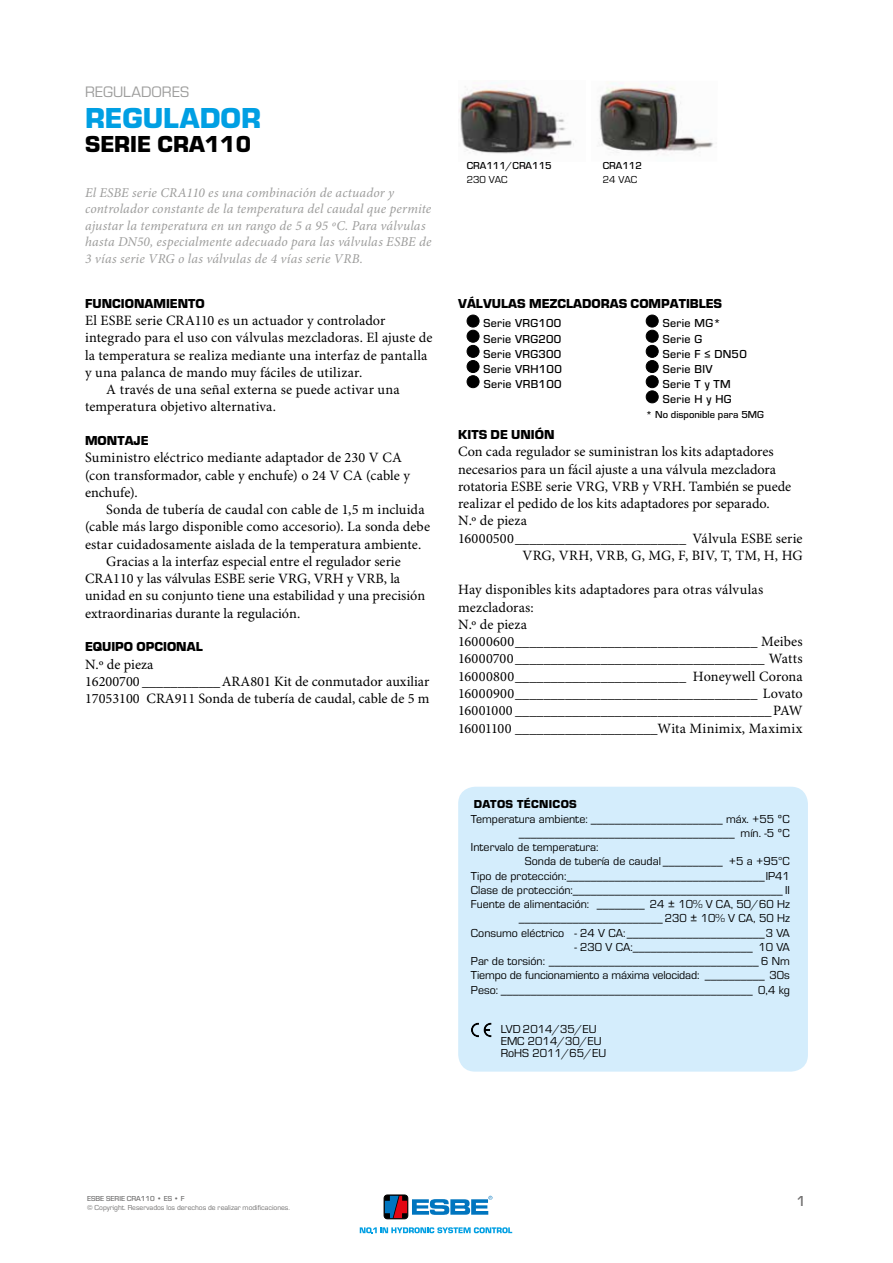
<style>
.page{position:relative;width:893px;height:1263px;background:#fff}
.page>*{position:absolute;margin:0;border:0;box-sizing:border-box;transform-origin:0 0}
.t1{font:700 30px "ESBE Eurostile";color:#009fe3}
.t2{font:700 24px "ESBE Eurostile";color:#000}
.t3{font:15.75px "ESBE Eurostile";color:#9d9d9c}
.t4{font:500 15px "ESBE Eurostile";color:#706f6f}
.t5{font:14.25px/17.2px "Minion Pro";color:#000}
.t6{font:14.25px "Minion Pro";letter-spacing:.025em;color:#000}
.t7{font:italic 13.5px/16.5px "Minion Pro";letter-spacing:.01em;color:#9d9d9c}
.t8{font:700 13.5px "ESBE Eurostile";color:#000}
.t9{font:12px/14.2px "ESBE Eurostile";color:#000;text-align:justify}
.t10{font:500 12px/15.1px "ESBE Eurostile";letter-spacing:.025em;color:#000;text-align:justify}
.t11{font:700 12px "ESBE Eurostile";letter-spacing:.025em;color:#000}
.t12{font:500 10.5px "ESBE Eurostile";color:#000}
.t13{font:10.5px "ESBE Eurostile";color:#000}
.t14{font:7.5px "ESBE Eurostile";color:#706f6f}
.t15{font:500 7.5px "ESBE Eurostile";color:#706f6f}
</style>
<div class="page">
<img style="left:459px;top:82px;width:115px;height:80px">
<img style="left:598px;top:82px;width:116px;height:72px">
<div style="left:458px;top:787px;width:350px;height:284px;background:#d4edfc;border-radius:17px"></div>
<div style="left:467px;top:315px;width:12px;height:12px;background:#000;border-radius:50%"></div>
<div style="left:467px;top:315px;width:12px;height:12px;border:1px solid #000;border-radius:50%"></div>
<div style="left:467px;top:330px;width:12px;height:12px;background:#000;border-radius:50%"></div>
<div style="left:467px;top:330px;width:12px;height:13px;border:1px solid #000;border-radius:50%"></div>
<div style="left:467px;top:345px;width:12px;height:12px;background:#000;border-radius:50%"></div>
<div style="left:467px;top:345px;width:12px;height:13px;border:1px solid #000;border-radius:50%"></div>
<div style="left:467px;top:360px;width:12px;height:12px;background:#000;border-radius:50%"></div>
<div style="left:467px;top:360px;width:12px;height:13px;border:1px solid #000;border-radius:50%"></div>
<div style="left:467px;top:376px;width:12px;height:12px;background:#000;border-radius:50%"></div>
<div style="left:467px;top:375px;width:12px;height:13px;border:1px solid #000;border-radius:50%"></div>
<div style="left:646px;top:315px;width:12px;height:12px;background:#000;border-radius:50%"></div>
<div style="left:646px;top:315px;width:13px;height:12px;border:1px solid #000;border-radius:50%"></div>
<div style="left:646px;top:330px;width:12px;height:12px;background:#000;border-radius:50%"></div>
<div style="left:646px;top:330px;width:13px;height:13px;border:1px solid #000;border-radius:50%"></div>
<div style="left:646px;top:345px;width:12px;height:12px;background:#000;border-radius:50%"></div>
<div style="left:646px;top:345px;width:13px;height:13px;border:1px solid #000;border-radius:50%"></div>
<div style="left:646px;top:360px;width:12px;height:12px;background:#000;border-radius:50%"></div>
<div style="left:646px;top:360px;width:13px;height:13px;border:1px solid #000;border-radius:50%"></div>
<div style="left:646px;top:376px;width:12px;height:12px;background:#000;border-radius:50%"></div>
<div style="left:646px;top:375px;width:13px;height:13px;border:1px solid #000;border-radius:50%"></div>
<div style="left:646px;top:391px;width:12px;height:12px;background:#000;border-radius:50%"></div>
<div style="left:646px;top:390px;width:13px;height:13px;border:1px solid #000;border-radius:50%"></div>
<svg style="left:471px;top:1023px;width:21px;height:14px"></svg>
<svg style="left:360px;top:1227px;width:152px;height:6px"></svg>
<div style="left:384px;top:1195px;width:24px;height:24px;border:1px solid #000;border-radius:3px"></div>
<svg style="left:385px;top:1196px;width:107px;height:22px"></svg>
<p class="t3" style="left:85px;top:83px;width:106px">REGULADORES</p>
<h1 class="t1" style="left:85px;top:102px;width:178px">REGULADOR</h1>
<h2 class="t2" style="left:85px;top:131px;width:167px">SERIE CRA110</h2>
<p class="t7" style="left:85px;top:185px;width:348px">El ESBE serie CRA110 es una combinación de actuador y controlador constante de la temperatura del caudal que permite ajustar la temperatura en un rango de 5 a 95 ºC. Para válvulas hasta DN50, especialmente adecuado para las válvulas ESBE de 3 vías serie VRG o las válvulas de 4 vías serie VRB.</p>
<p class="t8" style="left:85px;top:296px;width:121px">FUNCIONAMIENTO</p>
<p class="t5" style="left:85px;top:312px;width:302px">El ESBE serie CRA110 es un actuador y controlador</p>
<p class="t5" style="left:85px;top:330px;width:349px">integrado para el uso con válvulas mezcladoras. El ajuste de</p>
<p class="t5" style="left:85px;top:347px;width:344px">la temperatura se realiza mediante una interfaz de pantalla</p>
<p class="t5" style="left:85px;top:364px;width:279px">y una palanca de mando muy fáciles de utilizar.</p>
<p class="t5" style="left:106px;top:381px;width:295px">A través de una señal externa se puede activar una</p>
<p class="t5" style="left:85px;top:399px;width:193px">temperatura objetivo alternativa.</p>
<p class="t8" style="left:85px;top:433px;width:65px">MONTAJE</p>
<p class="t5" style="left:85px;top:450px;width:326px">Suministro eléctrico mediante adaptador de 230 V CA (con transformador, cable y enchufe) o 24 V CA (cable y enchufe).</p>
<p class="t5" style="left:106px;top:501px;width:320px">Sonda de tubería de caudal con cable de 1,5 m incluida</p>
<p class="t5" style="left:85px;top:519px;width:347px">(cable más largo disponible como accesorio). La sonda debe</p>
<p class="t5" style="left:85px;top:536px;width:338px">estar cuidadosamente aislada de la temperatura ambiente.</p>
<p class="t5" style="left:106px;top:553px;width:296px">Gracias a la interfaz especial entre el regulador serie</p>
<p class="t5" style="left:85px;top:570px;width:317px">CRA110 y las válvulas ESBE serie VRG, VRH y VRB, la</p>
<p class="t5" style="left:85px;top:588px;width:342px">unidad en su conjunto tiene una estabilidad y una precisión</p>
<p class="t5" style="left:85px;top:605px;width:217px">extraordinarias durante la regulación.</p>
<p class="t8" style="left:85px;top:639px;width:119px">EQUIPO OPCIONAL</p>
<p class="t5" style="left:85px;top:656px;width:346px">N.º de pieza<br>16200700 ___________ARA801 Kit de conmutador auxiliar<br>17053100 CRA911 Sonda de tubería de caudal, cable de 5 m</p>
<p class="t12" style="left:467px;top:160px;width:87px">CRA111/CRA115</p>
<p class="t12" style="left:603px;top:160px;width:41px">CRA112</p>
<p class="t13" style="left:467px;top:174px;width:43px">230 VAC</p>
<p class="t13" style="left:603px;top:174px;width:36px">24 VAC</p>
<p class="t8" style="left:458px;top:296px;width:266px">VÁLVULAS MEZCLADORAS COMPATIBLES</p>
<p class="t10" style="left:483px;top:316px;width:80px">Serie VRG100<br>Serie VRG200<br>Serie VRG300<br>Serie VRH100<br>Serie VRB100</p>
<p class="t10" style="left:663px;top:316px;width:85px;text-align:left">Serie MG*<br>Serie G<br>Serie F ≤ DN50<br>Serie BIV<br>Serie T y TM<br>Serie H y HG</p>
<p class="t12" style="left:646px;top:409px;width:120px">* No disponible para 5MG</p>
<p class="t8" style="left:458px;top:427px;width:98px">KITS DE UNIÓN</p>
<p class="t5" style="left:458px;top:444px;width:317px">Con cada regulador se suministran los kits adaptadores</p>
<p class="t5" style="left:458px;top:461px;width:319px">necesarios para un fácil ajuste a una válvula mezcladora</p>
<p class="t5" style="left:458px;top:478px;width:334px">rotatoria ESBE serie VRG, VRB y VRH. También se puede</p>
<p class="t5" style="left:458px;top:495px;width:313px">realizar el pedido de los kits adaptadores por separado.</p>
<p class="t5" style="left:458px;top:513px;width:70px">N.º de pieza</p>
<p class="t5" style="left:458px;top:530px;width:346px">16000500________________________ Válvula ESBE serie</p>
<p class="t6" style="left:523px;top:547px;width:282px">VRG, VRH, VRB, G, MG, F, BIV, T, TM, H, HG</p>
<p class="t5" style="left:458px;top:582px;width:346px">Hay disponibles kits adaptadores para otras válvulas mezcladoras:<br>N.º de pieza 16000600__________________________________ Meibes 16000700___________________________________ Watts 16000800________________________ Honeywell Corona 16000900__________________________________ Lovato 16001000 ____________________________________PAW 16001100 ____________________Wita Minimix, Maximix</p>
<p class="t11" style="left:474px;top:798px;width:104px">DATOS TÉCNICOS</p>
<p class="t9" style="left:471px;top:812px;width:320px">Temperatura ambiente: ______________________ máx. +55 ºC</p>
<p class="t9" style="left:519px;top:826px;width:272px">____________________________________ mín. -5 ºC</p>
<p class="t9" style="left:471px;top:840px;width:129px">Intervalo de temperatura:</p>
<p class="t9" style="left:525px;top:854px;width:266px">Sonda de tubería de caudal __________ +5 a +95°C</p>
<p class="t9" style="left:471px;top:869px;width:320px">Tipo de protección:_________________________________IP41</p>
<p class="t9" style="left:471px;top:883px;width:320px">Clase de protección:___________________________________ II</p>
<p class="t9" style="left:471px;top:897px;width:320px">Fuente de alimentación: ________ 24 ± 10% V CA, 50/60 Hz</p>
<p class="t9" style="left:519px;top:911px;width:272px">________________________230 ± 10% V CA, 50 Hz</p>
<p class="t9" style="left:471px;top:926px;width:320px">Consumo eléctrico - 24 V CA:_______________________3 VA</p>
<p class="t9" style="left:471px;top:940px;width:320px;text-indent:104px">- 230 V CA:____________________ 10 VA Par de torsión: ___________________________________ 6 Nm Tiempo de funcionamiento a máxima velocidad: __________ 30s Peso: __________________________________________ 0,4 kg</p>
<p class="t9" style="left:501px;top:1023px;width:107px;line-height:12px;text-align:left">LVD 2014/35/EU<br>EMC 2014/30/EU<br>RoHS 2011/65/EU</p>
<p class="t15" style="left:87px;top:1194px;width:99px">ESBE SERIE CRA110 • ES • F</p>
<p class="t14" style="left:87px;top:1203px;width:204px">© Copyright. Reservados los derechos de realizar modificaciones.</p>
<p class="t4" style="left:796px;top:1193px;width:11px">1</p>
</div>
